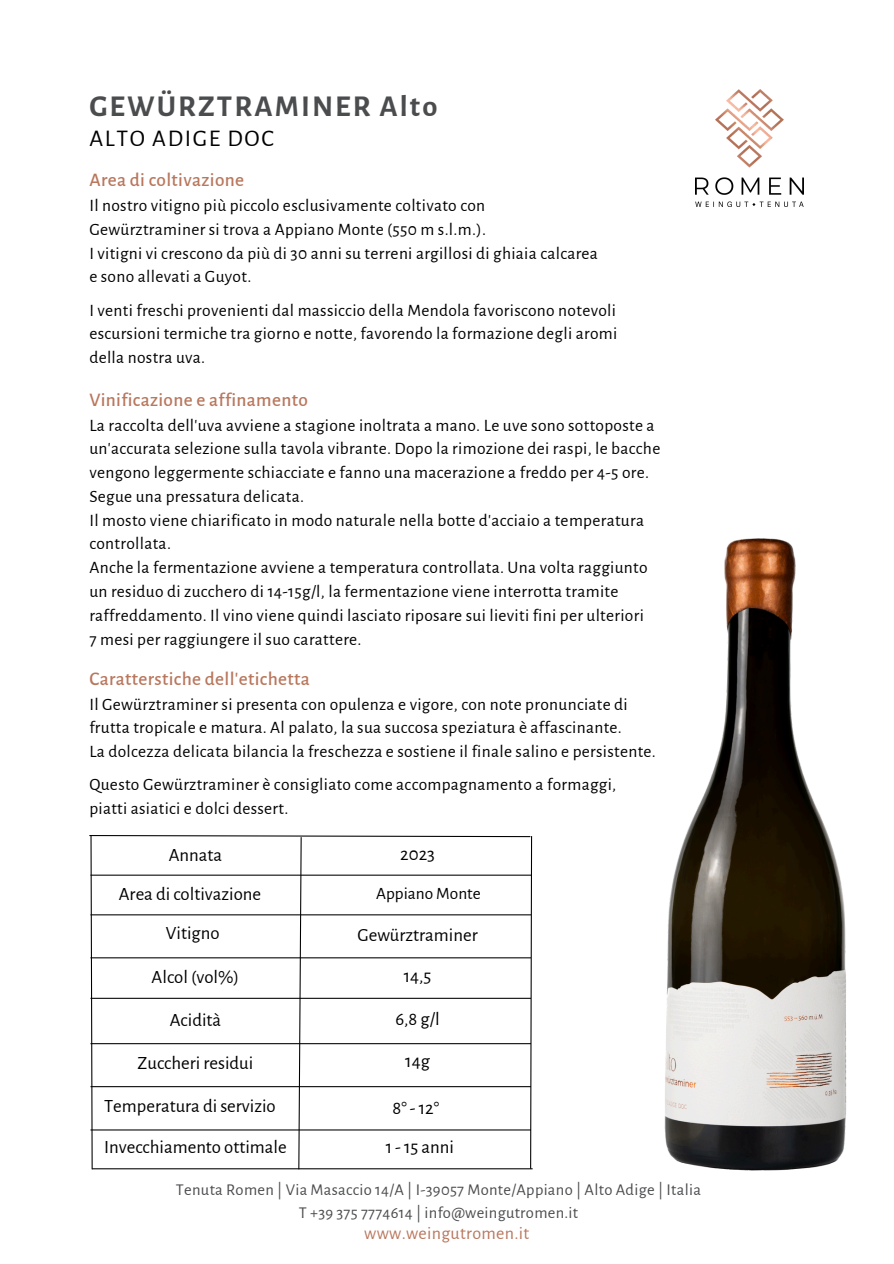
<style>
.page{position:relative;width:894px;height:1264px;background:#fff}
.page>*{position:absolute;margin:0;border:0;box-sizing:border-box;transform-origin:0 0}
.t1{font:700 30.45px "Alegreya Sans";letter-spacing:.07em;color:#4b4c4e}
.t2{font:24px "Alegreya Sans";letter-spacing:.07em;color:#000}
.t3{font:500 19.2px "Alegreya Sans";letter-spacing:.02em;color:#b9775d}
.t4{font:18.75px "Alegreya Sans";color:#000}
.t5{font:18px "Alegreya Sans";letter-spacing:.02em;color:#b9775d}
.t6{font:17.4px/23.7px "Alegreya Sans";letter-spacing:.02em;color:#000}
.t7{font:17.25px "Alegreya Sans";color:#000}
.t8{font:16.5px "Alegreya Sans";letter-spacing:.02em;color:#4b4c4e}
</style>
<div class="page">
<svg style="left:89px;top:835px;width:443px;height:335px"></svg>
<img style="left:695px;top:89px;width:108px;height:117px">
<img style="left:664px;top:538px;width:183px;height:633px">
<h1 class="t1" style="left:89px;top:91px;width:349px">GEWÜRZTRAMINER Alto</h1>
<p class="t2" style="left:89px;top:127px;width:186px">ALTO ADIGE DOC</p>
<h2 class="t3" style="left:89px;top:171px;width:156px">Area di coltivazione</h2>
<p class="t6" style="left:89px;top:194px;width:397px">Il nostro vitigno più piccolo esclusivamente coltivato con</p>
<p class="t6" style="left:89px;top:218px;width:398px">Gewürztraminer si trova a Appiano Monte (550 m s.l.m.).</p>
<p class="t6" style="left:89px;top:241px;width:510px">I vitigni vi crescono da più di 30 anni su terreni argillosi di ghiaia calcarea</p>
<p class="t6" style="left:89px;top:265px;width:163px">e sono allevati a Guyot.</p>
<p class="t6" style="left:89px;top:298px;width:529px">I venti freschi provenienti dal massiccio della Mendola favoriscono notevoli escursioni termiche tra giorno e notte, favorendo la formazione degli aromi</p>
<p class="t6" style="left:89px;top:346px;width:117px">della nostra uva.</p>
<p class="t3" style="left:89px;top:390px;width:220px">Vinificazione e affinamento</p>
<p class="t6" style="left:89px;top:413px;width:572px">La raccolta dell'uva avviene a stagione inoltrata a mano. Le uve sono sottoposte a un'accurata selezione sulla tavola vibrante. Dopo la rimozione dei raspi, le bacche vengono leggermente schiacciate e fanno una macerazione a freddo per 4-5 ore.<br>Segue una pressatura delicata.</p>
<p class="t6" style="left:89px;top:508px;width:556px">Il mosto viene chiarificato in modo naturale nella botte d'acciaio a temperatura controllata.</p>
<p class="t6" style="left:89px;top:556px;width:559px">Anche la fermentazione avviene a temperatura controllata. Una volta raggiunto</p>
<p class="t6" style="left:89px;top:580px;width:556px">un residuo di zucchero di 14-15g/l, la fermentazione viene interrotta tramite raffreddamento. Il vino viene quindi lasciato riposare sui lieviti fini per ulteriori</p>
<p class="t6" style="left:89px;top:627px;width:274px">7 mesi per raggiungere il suo carattere.</p>
<p class="t3" style="left:89px;top:669px;width:222px">Caratterstiche dell'etichetta</p>
<p class="t6" style="left:89px;top:692px;width:540px">Il Gewürztraminer si presenta con opulenza e vigore, con note pronunciate di</p>
<p class="t6" style="left:89px;top:716px;width:534px">frutta tropicale e matura. Al palato, la sua succosa speziatura è affascinante.</p>
<p class="t6" style="left:89px;top:740px;width:568px">La dolcezza delicata bilancia la freschezza e sostiene il finale salino e persistente.</p>
<p class="t6" style="left:89px;top:772px;width:528px">Questo Gewürztraminer è consigliato come accompagnamento a formaggi,</p>
<p class="t6" style="left:89px;top:796px;width:200px">piatti asiatici e dolci dessert.</p>
<h3 class="t4" style="left:169px;top:846px;width:55px">Annata</h3>
<h3 class="t4" style="left:119px;top:884px;width:144px">Area di coltivazione</h3>
<h3 class="t4" style="left:166px;top:923px;width:55px">Vitigno</h3>
<h3 class="t4" style="left:151px;top:968px;width:89px">Alcol (vol%)</h3>
<h3 class="t4" style="left:170px;top:1011px;width:53px">Acidità</h3>
<h3 class="t4" style="left:137px;top:1054px;width:117px">Zuccheri residui</h3>
<h3 class="t4" style="left:104px;top:1096px;width:173px">Temperatura di servizio</h3>
<h3 class="t4" style="left:400px;top:845px;width:36px">2023</h3>
<p class="t7" style="left:376px;top:885px;width:106px">Appiano Monte</p>
<h3 class="t4" style="left:357px;top:925px;width:122px">Gewürztraminer</h3>
<p class="t4" style="left:403px;top:967px;width:29px">14,5</p>
<h3 class="t4" style="left:395px;top:1009px;width:46px">6,8 g/l</h3>
<h3 class="t4" style="left:405px;top:1051px;width:26px">14g</h3>
<h3 class="t4" style="left:392px;top:1099px;width:48px">8° - 12°</h3>
<h3 class="t4" style="left:385px;top:1138px;width:70px">1 - 15 anni</h3>
<h3 class="t8" style="left:176px;top:1181px;width:526px">Tenuta Romen | Via Masaccio 14/A | I-39057 Monte/Appiano | Alto Adige | Italia</h3>
<h3 class="t8" style="left:298px;top:1204px;width:281px">T +39 375 7774614 | info@weingutromen.it</h3>
<p class="t5" style="left:364px;top:1224px;width:166px">www.weingutromen.it</p>
<h3 class="t4" style="left:104px;top:1137px;width:184px">Invecchiamento ottimale</h3>
</div>
